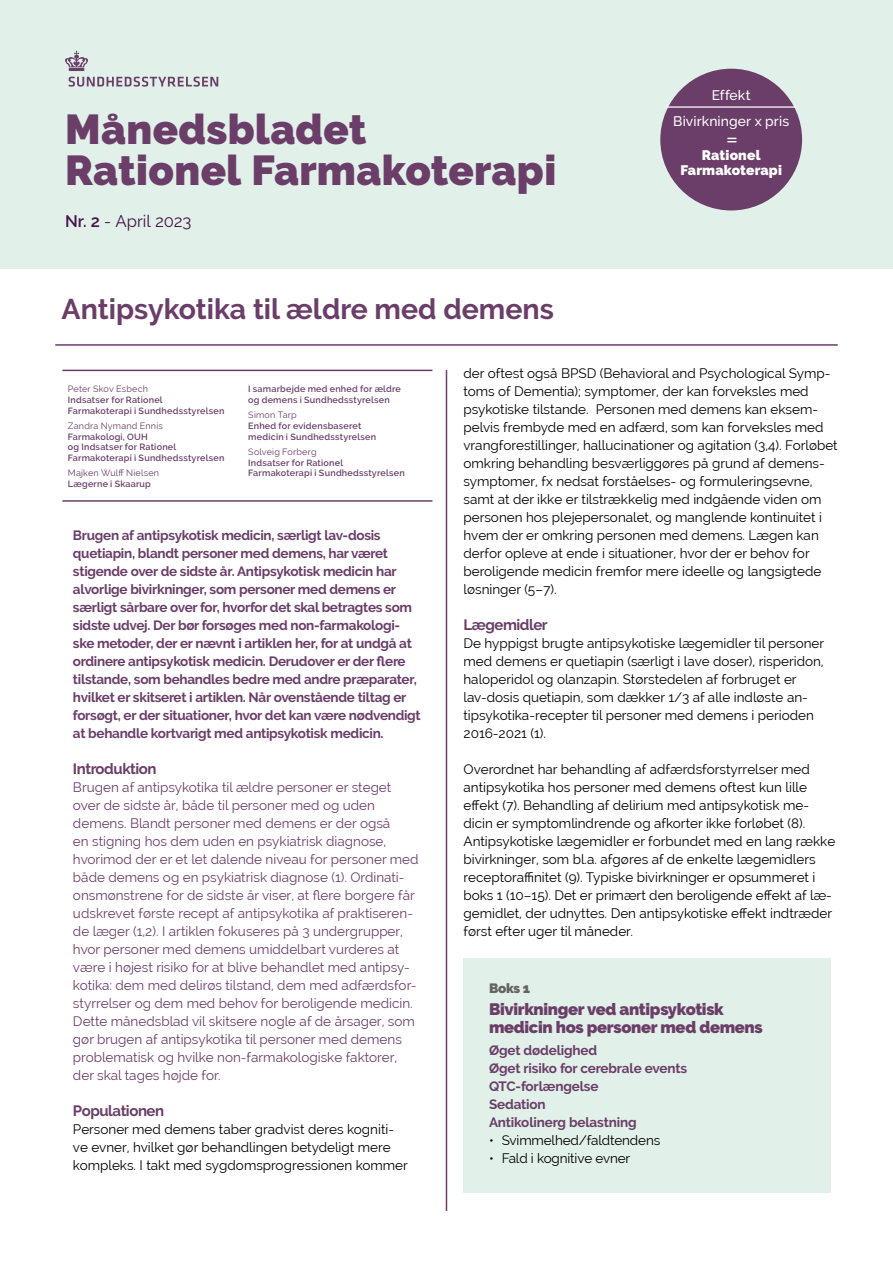
<style>
.page{position:relative;width:893px;height:1263px;background:#fff}
.page>*{position:absolute;margin:0;border:0;box-sizing:border-box;transform-origin:0 0}
.t1{font:900 41.7px/41.7px "Raleway";letter-spacing:.01em;color:#6a3e68}
.t2{font:29.85px "Raleway";color:#fff}
.t3{font:700 28.5px "Raleway";color:#6a3e68}
.t4{font:16.65px "Raleway";letter-spacing:-.005em;color:#471347}
.t5{font:900 16.5px/18px "Raleway";letter-spacing:-.02em;color:#6a3e68}
.t6{font:700 15px "Raleway";letter-spacing:-.03em;color:#6a3e68}
.t7{font:500 13.8px "Raleway";letter-spacing:.01em;color:#fff}
.t8{font:900 13.8px/15px "Raleway";letter-spacing:.01em;color:#fff;text-align:center}
.t9{font:13.5px/18px "Raleway";color:#000}
.t10{font:13.5px/18px "Raleway";color:#6a3e68}
.t11{font:700 13.5px/18px "Raleway";letter-spacing:-.02em;color:#6a3e68}
.t12{font:900 13.5px "Raleway";color:#646363}
.t13{font:600 9px/10.8px "Raleway";letter-spacing:.025em;color:#6a3e68}
.t14{font:9px "Raleway";letter-spacing:.025em;color:#6a3e68}
.s1{font-weight:600}
</style>
<div class="page">
<hr style="left:62px;top:370px;width:370px;height:1px;background:#6a3e68">
<hr style="left:62px;top:500px;width:370px;height:2px;background:#6a3e68">
<hr style="left:446px;top:370px;width:1px;height:841px;background:#6a3e68">
<hr style="left:55px;top:344px;width:783px;height:2px;background:#6a3e68">
<div style="left:463px;top:958px;width:368px;height:234px;background:#e1f0e8"></div>
<div style="left:0;top:0;width:893px;height:268px;background:#e1f0e8"></div>
<svg style="left:65px;top:51px;width:153px;height:36px"></svg>
<div style="left:660px;top:69px;width:142px;height:141px;background:#6a3e68;border-radius:50%"></div>
<hr style="left:667px;top:106px;width:129px;height:2px;background:#fff">
<h1 class="t1" style="left:65px;top:108px;width:493px">Månedsbladet<br>Rationel Farmakoterapi</h1>
<p class="t4" style="left:65px;top:212px;width:128px"><span class="s1">Nr. 2</span> - April 2023</p>
<h3 class="t3" style="left:62px;top:293px;width:494px">Antipsykotika til ældre med demens</h3>
<p class="t7" style="left:712px;top:87px;width:40px">Effekt</p>
<p class="t7" style="left:673px;top:113px;width:117px">Bivirkninger x pris</p>
<h2 class="t2" style="left:725px;top:120px;width:15px">=</h2>
<p class="t8" style="left:680px;top:148px;width:103px">Rationel<br>Farmakoterapi</p>
<p class="t14" style="left:68px;top:384px;width:82px">Peter Skov Esbech</p>
<p class="t13" style="left:68px;top:394px;width:158px">Indsatser for Rationel<br>Farmakoterapi i Sundhedsstyrelsen</p>
<p class="t14" style="left:68px;top:420px;width:96px">Zandra Nymand Ennis</p>
<p class="t13" style="left:68px;top:431px;width:158px">Farmakologi, OUH<br>og Indsatser for Rationel<br>Farmakoterapi i Sundhedsstyrelsen</p>
<p class="t14" style="left:68px;top:468px;width:93px">Majken Wulff Nielsen</p>
<p class="t13" style="left:68px;top:479px;width:85px">Lægerne i Skaarup</p>
<p class="t13" style="left:248px;top:384px;width:154px">I samarbejde med enhed for ældre og demens i Sundhedsstyrelsen</p>
<p class="t14" style="left:248px;top:410px;width:50px">Simon Tarp</p>
<p class="t13" style="left:248px;top:420px;width:129px">Enhed for evidensbaseret medicin i Sundhedsstyrelsen</p>
<p class="t14" style="left:248px;top:446px;width:70px">Solveig Forberg</p>
<p class="t13" style="left:248px;top:457px;width:158px">Indsatser for Rationel<br>Farmakoterapi i Sundhedsstyrelsen</p>
<p class="t11" style="left:73px;top:526px;width:349px">Brugen af antipsykotisk medicin, særligt lav-dosis quetiapin, blandt personer med demens, har været stigende over de sidste år. Antipsykotisk medicin har alvorlige bivirkninger, som personer med demens er særligt sårbare over for, hvorfor det skal betragtes som sidste udvej. Der bør forsøges med non-farmakologi&shy;ske metoder, der er nævnt i artiklen her, for at undgå at ordinere antipsykotisk medicin. Derudover er der flere tilstande, som behandles bedre med andre præparater, hvilket er skitseret i artiklen. Når ovenstående tiltag er forsøgt, er der situationer, hvor det kan være nødvendigt at behandle kortvarigt med antipsykotisk medicin.</p>
<p class="t6" style="left:73px;top:760px;width:85px">Introduktion</p>
<p class="t10" style="left:73px;top:778px;width:347px">Brugen af antipsykotika til ældre personer er steget over de sidste år, både til personer med og uden demens. Blandt personer med demens er der også<br>en stigning hos dem uden en psykiatrisk diagnose, hvorimod der er et let dalende niveau for personer med både demens og en psykiatrisk diagnose (1). Ordinati&shy;onsmønstrene for de sidste år viser, at flere borgere får udskrevet første recept af antipsykotika af praktiseren&shy;de læger (1,2). I artiklen fokuseres på 3 undergrupper, hvor personer med demens umiddelbart vurderes at være i højest risiko for at blive behandlet med antipsy&shy;kotika: dem med delirøs tilstand, dem med adfærdsfor&shy;styrrelser og dem med behov for beroligende medicin.<br>Dette månedsblad vil skitsere nogle af de årsager, som gør brugen af antipsykotika til personer med demens problematisk og hvilke non-farmakologiske faktorer, der skal tages højde for.</p>
<p class="t6" style="left:73px;top:1102px;width:93px">Populationen</p>
<p class="t9" style="left:73px;top:1120px;width:336px">Personer med demens taber gradvist deres kogniti&shy;ve evner, hvilket gør behandlingen betydeligt mere kompleks. I takt med sygdomsprogressionen kommer</p>
<p class="t9" style="left:463px;top:364px;width:376px">der oftest også BPSD (Behavioral and Psychological Symp&shy;toms of Dementia); symptomer, der kan forveksles med psykotiske tilstande. Personen med demens kan eksem&shy;pelvis frembyde med en adfærd, som kan forveksles med vrangforestillinger, hallucinationer og agitation (3,4). Forløbet omkring behandling besværliggøres på grund af demens&shy;symptomer, fx nedsat forståelses- og formuleringsevne, samt at der ikke er tilstrækkelig med indgående viden om personen hos plejepersonalet, og manglende kontinuitet i hvem der er omkring personen med demens. Lægen kan derfor opleve at ende i situationer, hvor der er behov for beroligende medicin fremfor mere ideelle og langsigtede løsninger (5–7).</p>
<p class="t6" style="left:463px;top:616px;width:86px">Lægemidler</p>
<p class="t9" style="left:463px;top:634px;width:362px">De hyppigst brugte antipsykotiske lægemidler til personer med demens er quetiapin (særligt i lave doser), risperidon, haloperidol og olanzapin. Størstedelen af forbruget er lav-dosis quetiapin, som dækker 1/3 af alle indløste an&shy;tipsykotika-recepter til personer med demens i perioden 2016-2021 (1).</p>
<p class="t9" style="left:463px;top:760px;width:373px">Overordnet har behandling af adfærdsforstyrrelser med antipsykotika hos personer med demens oftest kun lille effekt (7). Behandling af delirium med antipsykotisk me&shy;dicin er symptomlindrende og afkorter ikke forløbet (8).<br>Antipsykotiske lægemidler er forbundet med en lang række bivirkninger, som bl.a. afgøres af de enkelte lægemidlers receptoraffinitet (9). Typiske bivirkninger er opsummeret i boks 1 (10–15). Det er primært den beroligende effekt af læ&shy;gemidlet, der udnyttes. Den antipsykotiske effekt indtræder først efter uger til måneder.</p>
<p class="t12" style="left:489px;top:980px;width:43px">Boks 1</p>
<p class="t5" style="left:489px;top:1000px;width:275px">Bivirkninger ved antipsykotisk medicin hos personer med demens</p>
<p class="t11" style="left:489px;top:1042px;width:200px">Øget dødelighed<br>Øget risiko for cerebrale events<br>QTC-forlængelse<br>Sedation<br>Antikolinerg belastning</p>
<p class="t9" style="left:489px;top:1132px;width:173px">• Svimmelhed/faldtendens</p>
<p class="t9" style="left:489px;top:1150px;width:143px">• Fald i kognitive evner</p>
</div>
